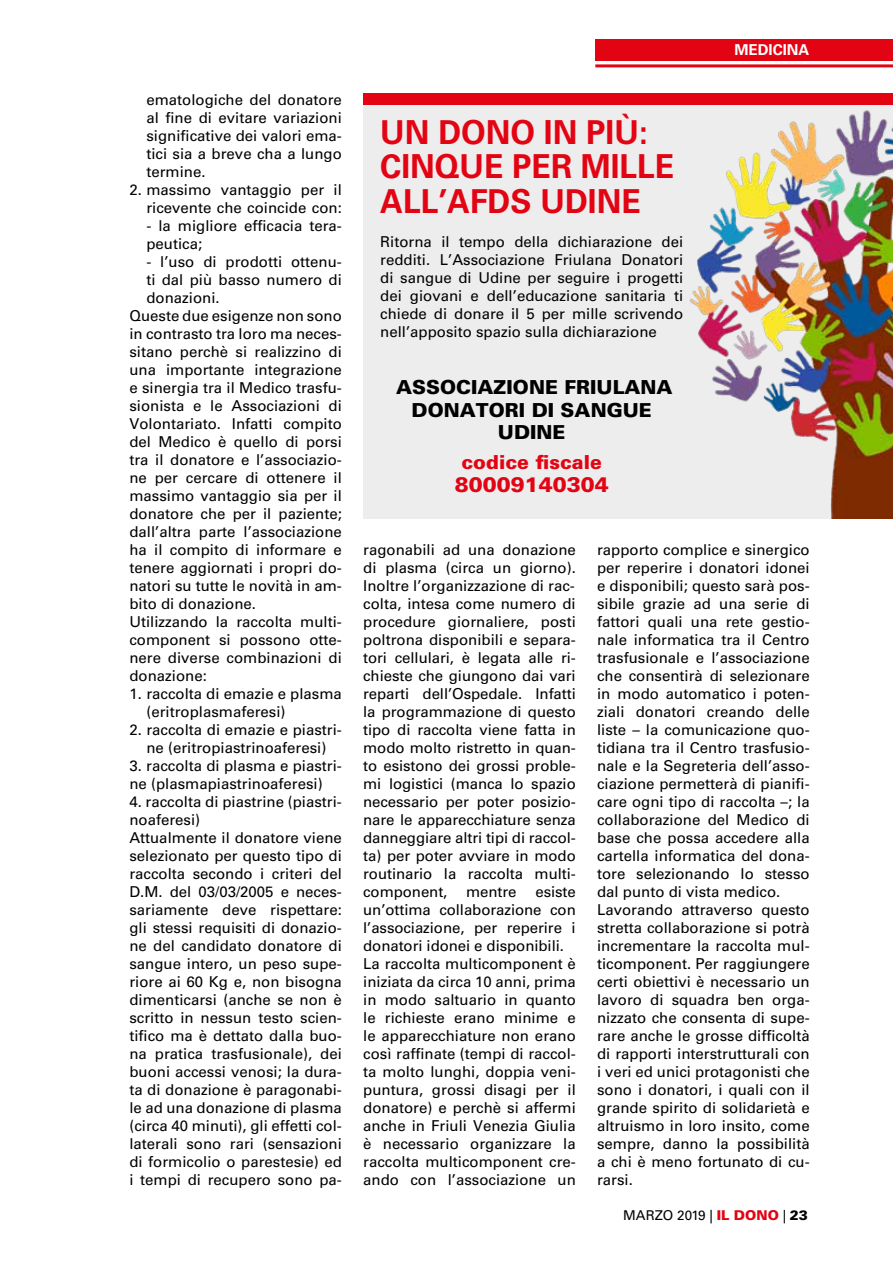
<style>
.page{position:relative;width:893px;height:1263px;background:#fff}
.page>*{position:absolute;margin:0;border:0;box-sizing:border-box;transform-origin:0 0}
.t1{font:700 33px/34.5px "Univers LT Std";color:#e30413;scale:.96 1}
.t2{font:900 21px "Univers LT Std";color:#e30413}
.t3{font:900 19.35px/22.5px "Univers LT Std";color:#000;text-align:center}
.t4{font:900 19.35px "Univers LT Std";color:#e30413}
.t5{font:15px/18px "Univers LT Std";color:#000}
.t6{font:700 15px "Univers LT Std";color:#fff}
.t7{font:13.5px "Univers LT Std";color:#000}
.s1{font-weight:900;color:#e30413}
.s2{font-weight:900}
</style>
<div class="page">
<div style="left:595px;top:39px;width:298px;height:22px;background:#e30413"></div>
<hr style="left:595px;top:64px;width:298px;height:3px;background:#e30413">
<div style="left:363px;top:94px;width:530px;height:425px;background:#ededed"></div>
<div style="left:364px;top:94px;width:529px;height:11px;background:#e30413"></div>
<img style="left:551px;top:93px;width:342px;height:426px">
<p class="t5" style="left:146px;top:90px;width:197px;text-align:justify">ematologiche del donatore al fine di evitare variazioni significative dei valori ema&shy;tici sia a breve cha a lungo termine.</p>
<p class="t5" style="left:129px;top:180px;width:214px;text-align:right">2. massimo vantaggio per il ricevente che coincide con:</p>
<p class="t5" style="left:146px;top:216px;width:197px">- la migliore efficacia tera&shy;peutica;</p>
<p class="t5" style="left:146px;top:252px;width:197px">- l’uso di prodotti ottenu-</p>
<p class="t5" style="left:146px;top:270px;width:197px">ti dal più basso numero di</p>
<p class="t5" style="left:146px;top:288px;width:75px">donazioni.</p>
<p class="t5" style="left:129px;top:306px;width:214px">Queste due esigenze non sono</p>
<p class="t5" style="left:129px;top:324px;width:214px">in contrasto tra loro ma neces-</p>
<p class="t5" style="left:129px;top:342px;width:214px">sitano perchè si realizzino di</p>
<p class="t5" style="left:129px;top:360px;width:214px">una importante integrazione</p>
<p class="t5" style="left:129px;top:378px;width:214px">e sinergia tra il Medico trasfu-</p>
<p class="t5" style="left:129px;top:396px;width:214px">sionista e le Associazioni di</p>
<p class="t5" style="left:129px;top:414px;width:214px">Volontariato. Infatti compito</p>
<p class="t5" style="left:129px;top:432px;width:214px">del Medico è quello di porsi</p>
<p class="t5" style="left:129px;top:450px;width:214px">tra il donatore e l’associazio-</p>
<p class="t5" style="left:129px;top:468px;width:214px">ne per cercare di ottenere il</p>
<p class="t5" style="left:129px;top:486px;width:214px">massimo vantaggio sia per il</p>
<p class="t5" style="left:129px;top:504px;width:214px">donatore che per il paziente;</p>
<p class="t5" style="left:129px;top:522px;width:214px">dall’altra parte l’associazione</p>
<p class="t5" style="left:129px;top:540px;width:214px">ha il compito di informare e</p>
<p class="t5" style="left:129px;top:558px;width:214px">tenere aggiornati i propri do-</p>
<p class="t5" style="left:129px;top:576px;width:214px">natori su tutte le novità in am-</p>
<p class="t5" style="left:129px;top:594px;width:128px">bito di donazione.</p>
<p class="t5" style="left:129px;top:612px;width:214px">Utilizzando la raccolta multi-</p>
<p class="t5" style="left:129px;top:630px;width:214px">component si possono otte-</p>
<p class="t5" style="left:129px;top:648px;width:214px">nere diverse combinazioni di</p>
<p class="t5" style="left:129px;top:666px;width:79px">donazione:</p>
<p class="t5" style="left:146px;top:684px;width:197px;text-indent:-17px">1. raccolta di emazie e plasma (eritroplasmaferesi)</p>
<p class="t5" style="left:129px;top:720px;width:214px;text-align:center">2. raccolta di emazie e piastri&shy;ne (eritropiastrinoaferesi)</p>
<p class="t5" style="left:129px;top:756px;width:214px">3. raccolta di plasma e piastri&shy;ne (plasmapiastrinoaferesi)</p>
<p class="t5" style="left:129px;top:792px;width:214px">4. raccolta di piastrine (piastri&shy;noaferesi)<br>Attualmente il donatore viene selezionato per questo tipo di raccolta secondo i criteri del<br>D.M. del 03/03/2005 e neces&shy;sariamente deve rispettare: gli stessi requisiti di donazio&shy;ne del candidato donatore di sangue intero, un peso supe&shy;riore ai 60 Kg e, non bisogna dimenticarsi (anche se non è scritto in nessun testo scien&shy;tifico ma è dettato dalla buo&shy;na pratica trasfusionale), dei buoni accessi venosi; la dura&shy;ta di donazione è paragonabi&shy;le ad una donazione di plasma (circa 40 minuti), gli effetti col&shy;laterali sono rari (sensazioni di formicolio o parestesie) ed i tempi di recupero sono pa-</p>
<h1 class="t1" style="left:380px;top:115px;width:308px">UN DONO IN PIù:<br>CINQUE PER MILLE<br>ALL’AFDS UDINE</h1>
<p class="t5" style="left:380px;top:233px;width:304px;text-align:justify">Ritorna il tempo della dichiarazione dei redditi. L’Associazione Friulana Donatori di sangue di Udine per seguire i progetti dei giovani e dell’educazione sanitaria ti chiede di donare il 5 per mille scrivendo nell’apposito spazio sulla dichiarazione</p>
<p class="t3" style="left:396px;top:376px;width:278px">ASSOCIAZIONE FRIULANA<br>DONATORI DI SANGUE<br>UDINE</p>
<p class="t4" style="left:461px;top:450px;width:142px">codice fiscale</p>
<h2 class="t2" style="left:455px;top:471px;width:155px">80009140304</h2>
<p class="t6" style="left:734px;top:41px;width:77px">MEDICINA</p>
<p class="t5" style="left:363px;top:540px;width:214px;text-align:justify">ragonabili ad una donazione di plasma (circa un giorno).<br>Inoltre l’organizzazione di rac&shy;colta, intesa come numero di procedure giornaliere, posti poltrona disponibili e separa&shy;tori cellulari, è legata alle ri&shy;chieste che giungono dai vari reparti dell’Ospedale. Infatti la programmazione di questo tipo di raccolta viene fatta in modo molto ristretto in quan&shy;to esistono dei grossi proble&shy;mi logistici (manca lo spazio necessario per poter posizio&shy;nare le apparecchiature senza danneggiare altri tipi di raccol&shy;ta) per poter avviare in modo routinario la raccolta multi&shy;component,</p>
<p class="t5" style="left:363px;top:882px;width:214px;text-indent:172px">esiste un’ottima collaborazione con l’associazione, per reperire i donatori idonei e disponibili.<br>La raccolta multicomponent è iniziata da circa 10 anni, prima in modo saltuario in quanto le richieste erano minime e le apparecchiature non erano così raffinate (tempi di raccol&shy;ta molto lunghi, doppia veni&shy;puntura, grossi disagi per il donatore) e perchè si affermi anche in Friuli Venezia Giulia è necessario organizzare la raccolta multicomponent cre&shy;ando con l’associazione un</p>
<p class="t5" style="left:466px;top:882px;width:52px">mentre</p>
<p class="t5" style="left:597px;top:540px;width:214px">rapporto complice e sinergico per reperire i donatori idonei e disponibili; questo sarà pos&shy;sibile grazie ad una serie di fattori quali una rete gestio&shy;nale informatica tra il Centro trasfusionale e l’associazione che consentirà di selezionare in modo automatico i poten&shy;ziali donatori creando delle liste – la comunicazione quo&shy;tidiana tra il Centro trasfusio&shy;nale e la Segreteria dell’asso&shy;ciazione permetterà di pianifi&shy;care ogni tipo di raccolta –; la collaborazione del Medico di base che possa accedere alla cartella informatica del dona&shy;tore selezionando lo stesso dal punto di vista medico.<br>Lavorando attraverso questo stretta collaborazione si potrà incrementare la raccolta mul&shy;ticomponent. Per raggiungere certi obiettivi è necessario un lavoro di squadra ben orga&shy;nizzato che consenta di supe&shy;rare anche le grosse difficoltà di rapporti interstrutturali con i veri ed unici protagonisti che sono i donatori, i quali con il grande spirito di solidarietà e altruismo in loro insito, come sempre, danno la possibilità a chi è meno fortunato di cu&shy;rarsi.</p>
<p class="t7" style="left:623px;top:1207px;width:186px">MARZO 2019 | <span class="s1">IL DONO</span> | <span class="s2">23</span></p>
</div>
